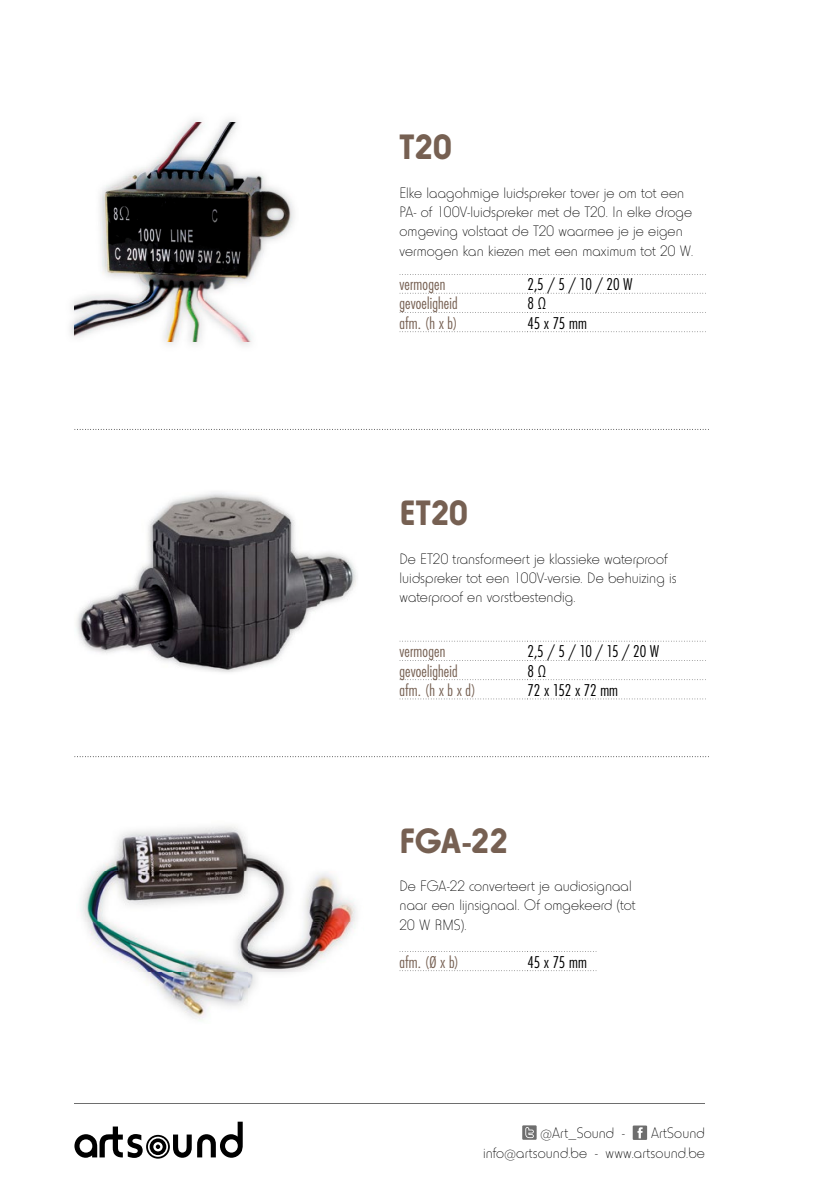
<style>
.page{position:relative;width:819px;height:1191px;background:#fff}
.page>*{position:absolute;margin:0;border:0;box-sizing:border-box;transform-origin:0 0}
.t1{font:700 36.75px "Horatio EF";color:#766052}
.t2{font:300 15.75px/19.2px "Horatio EF";letter-spacing:.005em;color:#000}
.t3{font:300 condensed 15.75px "Futura Std";letter-spacing:.01em;color:#766052}
.t4{font:300 condensed 15.75px "Futura Std";letter-spacing:-.025em;color:#000}
</style>
<div class="page">
<svg style="left:74px;top:429px;width:633px;height:1px"></svg>
<svg style="left:74px;top:756px;width:633px;height:1px"></svg>
<img style="left:76px;top:493px;width:281px;height:179px">
<img style="left:74px;top:122px;width:220px;height:220px">
<img style="left:80px;top:826px;width:276px;height:194px">
<img style="left:80px;top:826px;width:113px;height:39px">
<img style="left:309px;top:826px;width:47px;height:92px">
<svg style="left:74px;top:1121px;width:169px;height:37px"></svg>
<div style="left:522px;top:1125px;width:14px;height:14px;background:#6e6e6e"></div>
<svg style="left:525px;top:1127px;width:9px;height:11px"></svg>
<div style="left:632px;top:1125px;width:15px;height:15px;background:#6e6e6e"></div>
<svg style="left:637px;top:1127px;width:5px;height:11px"></svg>
<hr style="left:74px;top:1103px;width:630px;height:1px;background:#6e6e6e">
<svg style="left:402px;top:640px;width:301px;height:1px"></svg>
<svg style="left:399px;top:660px;width:305px;height:1px"></svg>
<svg style="left:399px;top:679px;width:305px;height:1px"></svg>
<svg style="left:399px;top:698px;width:304px;height:1px"></svg>
<svg style="left:399px;top:274px;width:305px;height:1px"></svg>
<svg style="left:399px;top:293px;width:305px;height:1px"></svg>
<svg style="left:399px;top:312px;width:305px;height:1px"></svg>
<svg style="left:399px;top:331px;width:305px;height:1px"></svg>
<svg style="left:399px;top:951px;width:197px;height:1px"></svg>
<svg style="left:399px;top:970px;width:197px;height:1px"></svg>
<h1 class="t1" style="left:399px;top:127px;width:54px">T20</h1>
<p class="t2" style="left:399px;top:183px;width:295px">Elke laagohmige luidspreker tover je om tot een PA- of 100V-luidspreker met de T20. In elke droge omgeving volstaat de T20 waarmee je je eigen vermogen kan kiezen met een maximum tot 20 W.</p>
<p class="t3" style="left:399px;top:275px;width:47px">vermogen</p>
<p class="t4" style="left:527px;top:275px;width:107px">2,5 / 5 / 10 / 20 W</p>
<p class="t3" style="left:399px;top:294px;width:59px">gevoeligheid</p>
<p class="t4" style="left:527px;top:294px;width:20px">8 Ω</p>
<p class="t3" style="left:399px;top:313px;width:59px">afm. (h x b)</p>
<p class="t4" style="left:527px;top:313px;width:61px">45 x 75 mm</p>
<h1 class="t1" style="left:399px;top:492px;width:70px">ET20</h1>
<p class="t2" style="left:399px;top:549px;width:278px">De ET20 transformeert je klassieke waterproof luidspreker tot een 100V-versie. De behuizing is waterproof en vorstbestendig.</p>
<p class="t3" style="left:399px;top:642px;width:47px">vermogen</p>
<p class="t4" style="left:527px;top:642px;width:133px">2,5 / 5 / 10 / 15 / 20 W</p>
<p class="t3" style="left:399px;top:661px;width:59px">gevoeligheid</p>
<p class="t4" style="left:527px;top:661px;width:20px">8 Ω</p>
<p class="t3" style="left:399px;top:680px;width:78px">afm. (h x b x d)</p>
<p class="t4" style="left:527px;top:680px;width:92px">72 x 152 x 72 mm</p>
<h1 class="t1" style="left:399px;top:820px;width:110px">FGA-22</h1>
<p class="t2" style="left:399px;top:876px;width:237px">De FGA-22 converteert je audiosignaal naar een lijnsignaal. Of omgekeerd (tot<br>20 W RMS).</p>
<p class="t3" style="left:399px;top:952px;width:61px">afm. (Ø x b)</p>
<p class="t4" style="left:527px;top:952px;width:61px">45 x 75 mm</p>
<p class="t2" style="left:483px;top:1123px;width:223px;line-height:19.9px;text-align:right">ArtSound<br>info@artsound.be - www.artsound.be</p>
<p class="t2" style="left:540px;top:1123px;width:86px">@Art_Sound -</p>
</div>
